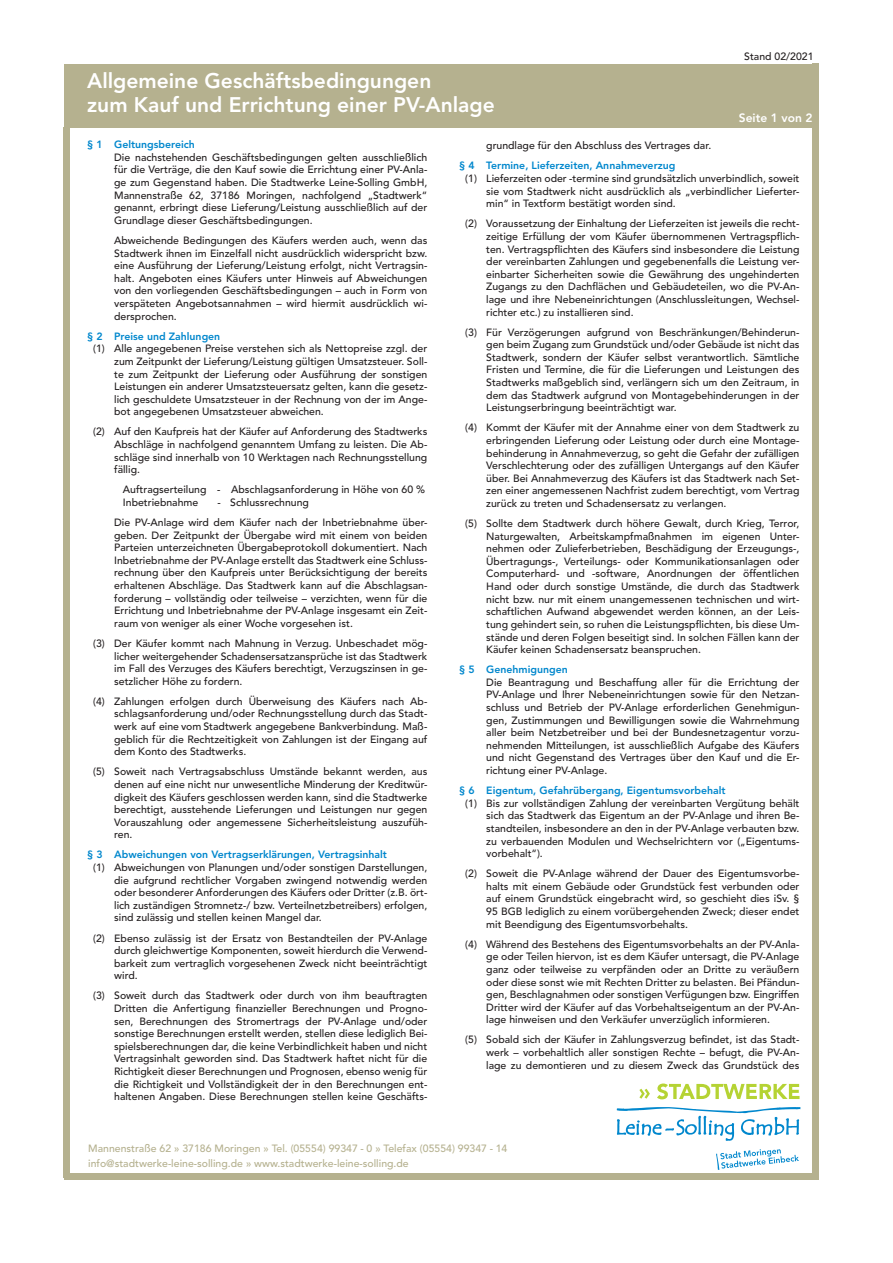
<style>
.page{position:relative;width:893px;height:1263px;background:#fff}
.page>*{position:absolute;margin:0;border:0;box-sizing:border-box;transform-origin:0 0}
.t1{font:800 21px "Avenir LT Std";color:#fff}
.t2{font:800 12px "Avenir LT Std";color:#fff}
.Text{font:500 10.5px/12.6px "Avenir LT Std";color:#231f20;text-align:justify}
.t3{font:800 10.5px "Avenir LT Std";color:#0087cd}
.t4{font:500 10.5px "Avenir LT Std";color:#b5b18f}
</style>
<div class="page">
<div style="left:64px;top:64px;width:752px;height:64px;background:#b5b18f"></div>
<div style="left:64px;top:128px;width:6px;height:1050px;background:#b5b18f"></div>
<div style="left:64px;top:1174px;width:755px;height:6px;background:#b5b18f"></div>
<div style="left:812px;top:64px;width:7px;height:1114px;background:#b5b18f"></div>
<svg style="left:639px;top:1089px;width:11px;height:10px"></svg>
<svg style="left:657px;top:1083px;width:142px;height:16px"></svg>
<svg style="left:716px;top:1149px;width:83px;height:21px"></svg>
<svg style="left:617px;top:1107px;width:183px;height:34px"></svg>
<p class="t1" style="left:87px;top:68px;width:346px">Allgemeine Geschäftsbedingungen</p>
<p class="t1" style="left:87px;top:92px;width:409px">zum Kauf und Errichtung einer PV-Anlage</p>
<p class="Text" style="left:744px;top:50px;width:71px">Stand 02/2021</p>
<p class="t2" style="left:739px;top:110px;width:75px">Seite 1 von 2</p>
<p class="t3" style="left:87px;top:138px;width:109px">§ 1 Geltungsbereich</p>
<p class="Text" style="left:114px;top:151px;width:315px">Die nachstehenden Geschäftsbedingungen gelten ausschließlich für die Verträge, die den Kauf sowie die Errichtung einer PV-Anla&shy;ge zum Gegenstand haben. Die Stadtwerke Leine-Solling GmbH, Mannenstraße 62, 37186 Moringen, nachfolgend „Stadtwerk“ genannt, erbringt diese Lieferung/Leistung ausschließlich auf der Grundlage dieser Geschäftsbedingungen.</p>
<p class="Text" style="left:114px;top:234px;width:315px">Abweichende Bedingungen des Käufers werden auch, wenn das Stadtwerk ihnen im Einzelfall nicht ausdrücklich widerspricht bzw. eine Ausführung der Lieferung/Leistung erfolgt, nicht Vertragsin&shy;halt. Angeboten eines Käufers unter Hinweis auf Abweichungen von den vorliegenden Geschäftsbedingungen – auch in Form von verspäteten Angebotsannahmen – wird hiermit ausdrücklich wi&shy;dersprochen.</p>
<p class="t3" style="left:87px;top:330px;width:135px">§ 2 Preise und Zahlungen</p>
<p class="Text" style="left:114px;top:343px;width:315px;text-indent:-21px">(1) Alle angegebenen Preise verstehen sich als Nettopreise zzgl. der zum Zeitpunkt der Lieferung/Leistung gültigen Umsatzsteuer. Soll&shy;te zum Zeitpunkt der Lieferung oder Ausführung der sonstigen Leistungen ein anderer Umsatzsteuersatz gelten, kann die gesetz&shy;lich geschuldete Umsatzsteuer in der Rechnung von der im Ange&shy;bot angegebenen Umsatzsteuer abweichen.</p>
<p class="Text" style="left:114px;top:426px;width:315px;text-indent:-21px">(2) Auf den Kaufpreis hat der Käufer auf Anforderung des Stadtwerks Abschläge in nachfolgend genanntem Umfang zu leisten. Die Ab&shy;schläge sind innerhalb von 10 Werktagen nach Rechnungsstellung fällig.</p>
<p class="Text" style="left:123px;top:484px;width:304px">Auftragserteilung - Abschlagsanforderung in Höhe von 60 %</p>
<p class="Text" style="left:123px;top:496px;width:77px">Inbetriebnahme</p>
<p class="Text" style="left:218px;top:496px;width:93px">- Schlussrechnung</p>
<p class="Text" style="left:114px;top:516px;width:315px">Die PV-Anlage wird dem Käufer nach der Inbetriebnahme über&shy;geben. Der Zeitpunkt der Übergabe wird mit einem von beiden Parteien unterzeichneten Übergabeprotokoll dokumentiert. Nach Inbetriebnahme der PV-Anlage erstellt das Stadtwerk eine Schluss&shy;rechnung über den Kaufpreis unter Berücksichtigung der bereits erhaltenen Abschläge. Das Stadtwerk kann auf die Abschlagsan&shy;forderung – vollständig oder teilweise – verzichten, wenn für die Errichtung und Inbetriebnahme der PV-Anlage insgesamt ein Zeit&shy;raum von weniger als einer Woche vorgesehen ist.</p>
<p class="Text" style="left:114px;top:637px;width:315px;text-indent:-21px">(3) Der Käufer kommt nach Mahnung in Verzug. Unbeschadet mög&shy;licher weitergehender Schadensersatzansprüche ist das Stadtwerk im Fall des Verzuges des Käufers berechtigt, Verzugszinsen in ge&shy;setzlicher Höhe zu fordern.</p>
<p class="Text" style="left:114px;top:695px;width:315px;text-indent:-21px">(4) Zahlungen erfolgen durch Überweisung des Käufers nach Ab&shy;schlagsanforderung und/oder Rechnungsstellung durch das Stadt&shy;werk auf eine vom Stadtwerk angegebene Bankverbindung. Maß&shy;geblich für die Rechtzeitigkeit von Zahlungen ist der Eingang auf dem Konto des Stadtwerks.</p>
<p class="Text" style="left:114px;top:766px;width:315px;text-indent:-21px">(5) Soweit nach Vertragsabschluss Umstände bekannt werden, aus denen auf eine nicht nur unwesentliche Minderung der Kreditwür&shy;digkeit des Käufers geschlossen werden kann, sind die Stadtwerke berechtigt, ausstehende Lieferungen und Leistungen nur gegen Vorauszahlung oder angemessene Sicherheitsleistung auszufüh&shy;ren.</p>
<p class="t3" style="left:87px;top:848px;width:301px">§ 3 Abweichungen von Vertragserklärungen, Vertragsinhalt</p>
<p class="Text" style="left:114px;top:861px;width:315px;text-indent:-21px">(1) Abweichungen von Planungen und/oder sonstigen Darstellungen, die aufgrund rechtlicher Vorgaben zwingend notwendig werden oder besonderer Anforderungen des Käufers oder Dritter (z.B. ört&shy;lich zuständigen Stromnetz-/ bzw. Verteilnetzbetreibers) erfolgen, sind zulässig und stellen keinen Mangel dar.</p>
<p class="Text" style="left:114px;top:932px;width:315px;text-indent:-21px">(2) Ebenso zulässig ist der Ersatz von Bestandteilen der PV-Anlage durch gleichwertige Komponenten, soweit hierdurch die Verwend&shy;barkeit zum vertraglich vorgesehenen Zweck nicht beeinträchtigt wird.</p>
<p class="Text" style="left:114px;top:990px;width:315px;text-indent:-21px">(3) Soweit durch das Stadtwerk oder durch von ihm beauftragten Dritten die Anfertigung finanzieller Berechnungen und Progno&shy;sen, Berechnungen des Stromertrags der PV-Anlage und/oder sonstige Berechnungen erstellt werden, stellen diese lediglich Bei&shy;spielsberechnungen dar, die keine Verbindlichkeit haben und nicht Vertragsinhalt geworden sind. Das Stadtwerk haftet nicht für die Richtigkeit dieser Berechnungen und Prognosen, ebenso wenig für die Richtigkeit und Vollständigkeit der in den Berechnungen ent&shy;haltenen Angaben. Diese Berechnungen stellen keine Geschäfts-</p>
<p class="Text" style="left:486px;top:140px;width:227px">grundlage für den Abschluss des Vertrages dar.</p>
<p class="t3" style="left:459px;top:160px;width:218px">§ 4 Termine, Lieferzeiten, Annahmeverzug</p>
<p class="Text" style="left:486px;top:172px;width:315px;text-indent:-21px">(1) Lieferzeiten oder -termine sind grundsätzlich unverbindlich, soweit sie vom Stadtwerk nicht ausdrücklich als „verbindlicher Lieferter&shy;min“ in Textform bestätigt worden sind.</p>
<p class="Text" style="left:486px;top:218px;width:315px;text-indent:-21px">(2) Voraussetzung der Einhaltung der Lieferzeiten ist jeweils die recht&shy;zeitige Erfüllung der vom Käufer übernommenen Vertragspflich&shy;ten. Vertragspflichten des Käufers sind insbesondere die Leistung der vereinbarten Zahlungen und gegebenenfalls die Leistung ver&shy;einbarter Sicherheiten sowie die Gewährung des ungehinderten Zugangs zu den Dachflächen und Gebäudeteilen, wo die PV-An&shy;lage und ihre Nebeneinrichtungen (Anschlussleitungen, Wechsel&shy;richter etc.) zu installieren sind.</p>
<p class="Text" style="left:486px;top:326px;width:315px;text-indent:-21px">(3) Für Verzögerungen aufgrund von Beschränkungen/Behinderun&shy;gen beim Zugang zum Grundstück und/oder Gebäude ist nicht das Stadtwerk, sondern der Käufer selbst verantwortlich. Sämtliche Fristen und Termine, die für die Lieferungen und Leistungen des Stadtwerks maßgeblich sind, verlängern sich um den Zeitraum, in dem das Stadtwerk aufgrund von Montagebehinderungen in der Leistungserbringung beeinträchtigt war.</p>
<p class="Text" style="left:486px;top:422px;width:315px;text-indent:-21px">(4) Kommt der Käufer mit der Annahme einer von dem Stadtwerk zu erbringenden Lieferung oder Leistung oder durch eine Montage&shy;behinderung in Annahmeverzug, so geht die Gefahr der zufälligen Verschlechterung oder des zufälligen Untergangs auf den Käufer über. Bei Annahmeverzug des Käufers ist das Stadtwerk nach Set&shy;zen einer angemessenen Nachfrist zudem berechtigt, vom Vertrag zurück zu treten und Schadensersatz zu verlangen.</p>
<p class="Text" style="left:486px;top:517px;width:315px;text-indent:-21px">(5) Sollte dem Stadtwerk durch höhere Gewalt, durch Krieg, Terror, Naturgewalten, Arbeitskampfmaßnahmen im eigenen Unter&shy;nehmen oder Zulieferbetrieben, Beschädigung der Erzeugungs-, Übertragungs-, Verteilungs- oder Kommunikationsanlagen oder Computerhard- und -software, Anordnungen der öffentlichen Hand oder durch sonstige Umstände, die durch das Stadtwerk nicht bzw. nur mit einem unangemessenen technischen und wirt&shy;schaftlichen Aufwand abgewendet werden können, an der Leis&shy;tung gehindert sein, so ruhen die Leistungspflichten, bis diese Um&shy;stände und deren Folgen beseitigt sind. In solchen Fällen kann der Käufer keinen Schadensersatz beanspruchen.</p>
<p class="t3" style="left:459px;top:663px;width:110px">§ 5 Genehmigungen</p>
<p class="Text" style="left:486px;top:676px;width:315px">Die Beantragung und Beschaffung aller für die Errichtung der PV-Anlage und Ihrer Nebeneinrichtungen sowie für den Netzan&shy;schluss und Betrieb der PV-Anlage erforderlichen Genehmigun&shy;gen, Zustimmungen und Bewilligungen sowie die Wahrnehmung aller beim Netzbetreiber und bei der Bundesnetzagentur vorzu&shy;nehmenden Mitteilungen, ist ausschließlich Aufgabe des Käufers und nicht Gegenstand des Vertrages über den Kauf und die Er&shy;richtung einer PV-Anlage.</p>
<p class="t3" style="left:459px;top:784px;width:268px">§ 6 Eigentum, Gefahrübergang, Eigentumsvorbehalt</p>
<p class="Text" style="left:486px;top:797px;width:315px;text-indent:-21px">(1) Bis zur vollständigen Zahlung der vereinbarten Vergütung behält sich das Stadtwerk das Eigentum an der PV-Anlage und ihren Be&shy;standteilen, insbesondere an den in der PV-Anlage verbauten bzw. zu verbauenden Modulen und Wechselrichtern vor („Eigentums&shy;vorbehalt“).</p>
<p class="Text" style="left:486px;top:867px;width:315px;text-indent:-21px">(2) Soweit die PV-Anlage während der Dauer des Eigentumsvorbe&shy;halts mit einem Gebäude oder Grundstück fest verbunden oder auf einem Grundstück eingebracht wird, so geschieht dies iSv. § 95 BGB lediglich zu einem vorübergehenden Zweck; dieser endet mit Beendigung des Eigentumsvorbehalts.</p>
<p class="Text" style="left:486px;top:938px;width:315px;text-indent:-21px">(4) Während des Bestehens des Eigentumsvorbehalts an der PV-Anla&shy;ge oder Teilen hiervon, ist es dem Käufer untersagt, die PV-Anlage ganz oder teilweise zu verpfänden oder an Dritte zu veräußern oder diese sonst wie mit Rechten Dritter zu belasten. Bei Pfändun&shy;gen, Beschlagnahmen oder sonstigen Verfügungen bzw. Eingriffen Dritter wird der Käufer auf das Vorbehaltseigentum an der PV-An&shy;lage hinweisen und den Verkäufer unverzüglich informieren.</p>
<p class="Text" style="left:486px;top:1034px;width:315px;text-indent:-21px">(5) Sobald sich der Käufer in Zahlungsverzug befindet, ist das Stadt&shy;werk – vorbehaltlich aller sonstigen Rechte – befugt, die PV-An&shy;lage zu demontieren und zu diesem Zweck das Grundstück des</p>
<p class="t4" style="left:88px;top:1142px;width:421px">Mannenstraße 62 » 37186 Moringen » Tel. (05554) 99347 - 0 » Telefax (05554) 99347 - 14</p>
<p class="t4" style="left:88px;top:1157px;width:322px">info@stadtwerke-leine-solling.de » www.stadtwerke-leine-solling.de</p>
</div>
